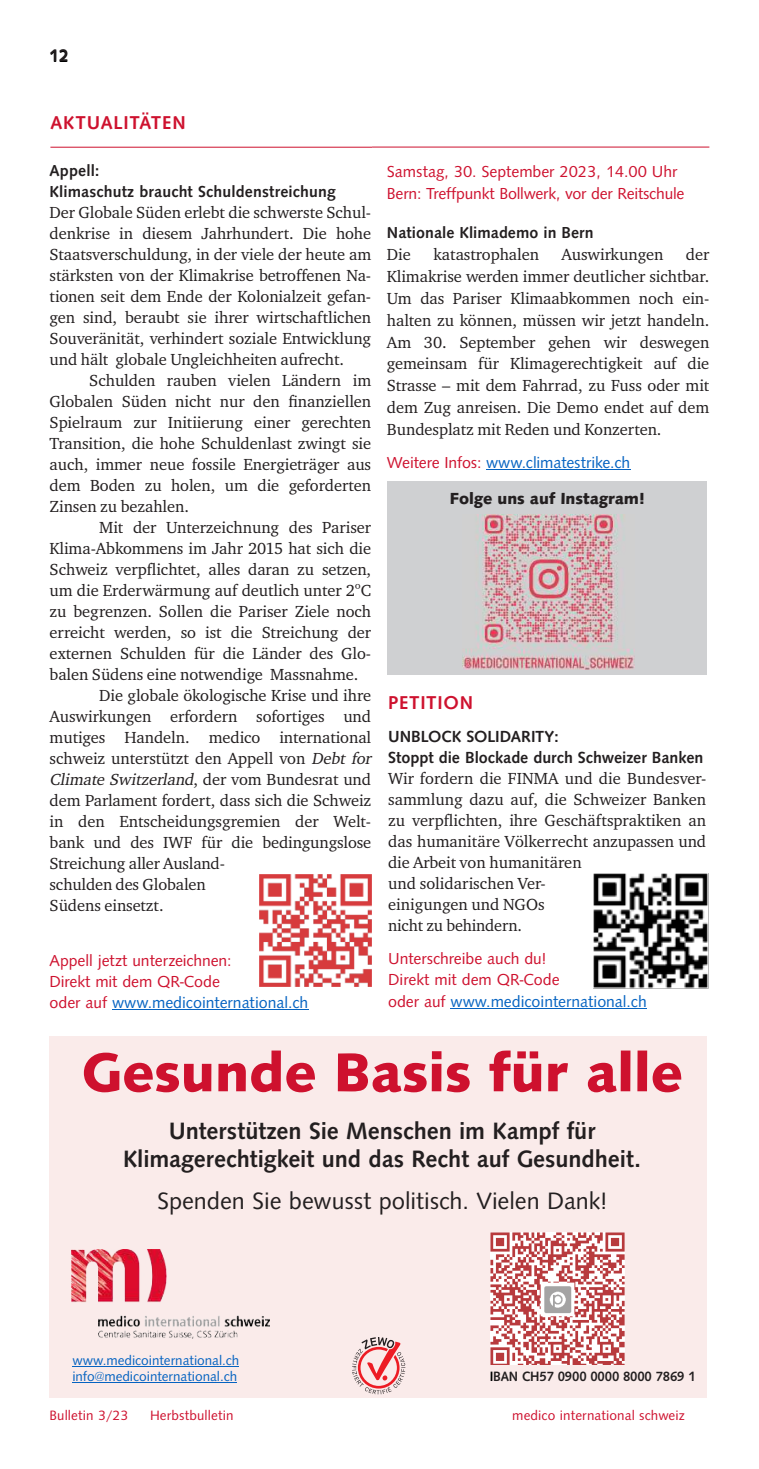
<style>
.page{position:relative;width:759px;height:1469px;background:#fff}
.page>*{position:absolute;margin:0;border:0;box-sizing:border-box;transform-origin:0 0}
.t1{font:700 56.52px "Syntax";letter-spacing:.005em;color:#ce112e}
.t2{font:500 24.5px/28px "Syntax";color:#231f20;text-align:center}
.t3{font:24.5px "Syntax";color:#231f20}
.t4{font:500 19.25px "Syntax";letter-spacing:.05em;color:#ce112e}
.t5{font:500 17.5px "Syntax";color:#000}
.t6{font:500 16.62px/21px "Syntax";color:#231f20}
.t7{font:700 16.62px "Syntax";letter-spacing:.005em;color:#231f20}
.t8{font:16.45px/21px "Charter ITC";letter-spacing:-.005em;color:#231f20;text-align:justify}
.t9{font:16.45px/21px "Syntax";color:#ce112e}
.t10{font:500 16.45px/21px "Syntax";letter-spacing:.01em;color:#231f20}
.t11{font:16.45px "Syntax";letter-spacing:-.005em;color:#0563c1}
.t12{font:14px/15.8px "Syntax";color:#0563c1}
.t13{font:14px "Syntax";letter-spacing:.01em;color:#ce112e}
.t14{font:500 14px "Syntax";letter-spacing:-.01em;color:#231f20;scale:.96 1}
.s1{font-style:italic}
.s2{color:#0563c1}
.s3{color:#ce112e}
.s4{color:#000}
</style>
<div class="page">
<div style="left:387px;top:481px;width:319px;height:194px;background:#cfd0d2"></div>
<div style="left:50px;top:1036px;width:657px;height:361px;background:#faebea"></div>
<hr style="left:72px;top:1366px;width:167px;height:1px;background:#0563c1">
<hr style="left:72px;top:1381px;width:165px;height:1px;background:#0563c1">
<img style="left:491px;top:1232px;width:133px;height:132px">
<img style="left:72px;top:1249px;width:198px;height:89px">
<hr style="left:112px;top:1008px;width:196px;height:1px;background:#0563c1">
<hr style="left:50px;top:147px;width:322px;height:1px;background:#ce112e">
<hr style="left:486px;top:469px;width:144px;height:1px;background:#0563c1">
<hr style="left:372px;top:147px;width:337px;height:1px;background:#ce112e">
<hr style="left:451px;top:1008px;width:196px;height:1px;background:#0563c1">
<img style="left:593px;top:873px;width:115px;height:115px">
<img style="left:259px;top:874px;width:112px;height:112px">
<img style="left:463px;top:514px;width:171px;height:155px">
<svg style="left:352px;top:1337px;width:53px;height:57px"></svg>
<p class="t5" style="left:50px;top:46px;width:21px">12</p>
<p class="t4" style="left:50px;top:111px;width:137px">AKTUALITÄTEN</p>
<p class="t10" style="left:50px;top:160px;width:287px">Appell:<br>Klimaschutz braucht Schuldenstreichung</p>
<p class="t8" style="left:50px;top:203px;width:323px">Der Globale Süden erlebt die schwerste Schul&shy;denkrise in diesem Jahrhundert. Die hohe Staatsverschuldung, in der viele der heute am stärksten von der Klimakrise betroffenen Na&shy;tionen seit dem Ende der Kolonialzeit gefan&shy;gen sind, beraubt sie ihrer wirtschaftlichen Souveränität, verhindert soziale Entwicklung und hält globale Ungleichheiten aufrecht.</p>
<p class="t8" style="left:50px;top:371px;width:323px;text-indent:40px">Schulden rauben vielen Ländern im Globalen Süden nicht nur den finanziellen Spielraum zur Initiierung einer gerechten Transition, die hohe Schuldenlast zwingt sie auch, immer neue fossile Energieträger aus dem Boden zu holen, um die geforderten Zinsen zu bezahlen.</p>
<p class="t8" style="left:99px;top:518px;width:274px">Mit der Unterzeichnung des Pariser</p>
<p class="t8" style="left:50px;top:539px;width:323px">Klima-Abkommens im Jahr 2015 hat sich die</p>
<p class="t8" style="left:50px;top:560px;width:323px">Schweiz verpflichtet, alles daran zu setzen,</p>
<p class="t8" style="left:50px;top:581px;width:323px">um die Erderwärmung auf deutlich unter 2ºC</p>
<p class="t8" style="left:50px;top:602px;width:323px">zu begrenzen. Sollen die Pariser Ziele noch</p>
<p class="t8" style="left:50px;top:623px;width:323px">erreicht werden, so ist die Streichung der</p>
<p class="t8" style="left:50px;top:644px;width:323px">externen Schulden für die Länder des Glo-</p>
<p class="t8" style="left:50px;top:665px;width:310px">balen Südens eine notwendige Massnahme.</p>
<p class="t8" style="left:99px;top:686px;width:274px">Die globale ökologische Krise und ihre</p>
<p class="t8" style="left:50px;top:707px;width:323px">Auswirkungen erfordern sofortiges und</p>
<p class="t8" style="left:50px;top:728px;width:323px">mutiges Handeln. medico international</p>
<p class="t8" style="left:50px;top:749px;width:326px">schweiz unterstützt den Appell von <span class="s1">Debt for</span></p>
<p class="t8" style="left:50px;top:770px;width:323px"><span class="s1">Climate Switzerland</span>, der vom Bundesrat und</p>
<p class="t8" style="left:50px;top:791px;width:323px">dem Parlament fordert, dass sich die Schweiz</p>
<p class="t8" style="left:50px;top:812px;width:323px">in den Entscheidungsgremien der Welt-</p>
<p class="t8" style="left:50px;top:833px;width:323px">bank und des IWF für die bedingungslose</p>
<p class="t8" style="left:50px;top:854px;width:177px">Streichung aller Ausland-</p>
<p class="t8" style="left:50px;top:875px;width:158px">schulden des Globalen</p>
<p class="t8" style="left:50px;top:896px;width:115px">Südens einsetzt.</p>
<p class="t9" style="left:50px;top:949px;width:260px">Appell jetzt unterzeichnen:<br>Direkt mit dem QR-Code<br>oder auf <span class="s2">www.medicointernational.ch</span></p>
<p class="t9" style="left:387px;top:160px;width:299px;line-height:22.8px">Samstag, 30. September 2023, 14.00 Uhr<br>Bern: Treffpunkt Bollwerk, vor der Reitschule</p>
<p class="t10" style="left:387px;top:222px;width:208px">Nationale Klimademo in Bern</p>
<p class="t8" style="left:387px;top:245px;width:25px">Die</p>
<p class="t8" style="left:433px;top:245px;width:107px">katastrophalen</p>
<p class="t8" style="left:562px;top:245px;width:103px">Auswirkungen</p>
<p class="t8" style="left:387px;top:245px;width:324px;line-height:21.9px;text-indent:299px">der Klimakrise werden immer deutlicher sichtbar.<br>Um das Pariser Klimaabkommen noch ein&shy;halten zu können, müssen wir jetzt handeln.<br>Am 30. September gehen wir deswegen gemeinsam für Klimagerechtigkeit auf die Strasse – mit dem Fahrrad, zu Fuss oder mit dem Zug anreisen. Die Demo endet auf dem Bundesplatz mit Reden und Konzerten.</p>
<p class="t11" style="left:387px;top:453px;width:245px"><span class="s3">Weitere Infos:</span> www.climatestrike.ch</p>
<p class="t7" style="left:450px;top:488px;width:197px">Folge uns auf Instagram!</p>
<p class="t4" style="left:388px;top:691px;width:87px">PETITION</p>
<p class="t6" style="left:388px;top:726px;width:317px">UNBLOCK SOLIDARITY:<br>Stoppt die Blockade durch Schweizer Banken</p>
<p class="t8" style="left:388px;top:769px;width:320px;text-align:left">Wir fordern die FINMA und die Bundesver&shy;sammlung dazu auf, die Schweizer Banken zu verpflichten, ihre Geschäftspraktiken an das humanitäre Völkerrecht anzupassen und die Arbeit von humanitären<br>und solidarischen Ver-<br>einigungen und NGOs<br>nicht zu behindern.</p>
<p class="t9" style="left:388px;top:947px;width:260px;line-height:21.7px">Unterschreibe auch du!<br>Direkt mit dem QR-Code<br>oder auf <span class="s2">www.medicointernational.ch</span></p>
<h1 class="t1" style="left:82px;top:1038px;width:602px">Gesunde Basis für alle</h1>
<h2 class="t2" style="left:123px;top:1116px;width:520px">Unterstützen Sie Menschen im Kampf für<br>Klimagerechtigkeit und das Recht auf Gesundheit.</h2>
<h2 class="t3" style="left:157px;top:1186px;width:451px">Spenden Sie bewusst politisch. Vielen Dank!</h2>
<p class="t12" style="left:72px;top:1352px;width:168px">www.medicointernational.ch info@medicointernational.ch</p>
<p class="t14" style="left:490px;top:1367px;width:216px"><span class="s4">I</span>BAN CH57 0900 0000 8000 7869 1</p>
<p class="t13" style="left:50px;top:1407px;width:80px">Bulletin 3/23</p>
<p class="t13" style="left:150px;top:1407px;width:85px">Herbstbulletin</p>
<p class="t13" style="left:512px;top:1407px;width:174px">medico international schweiz</p>
</div>
